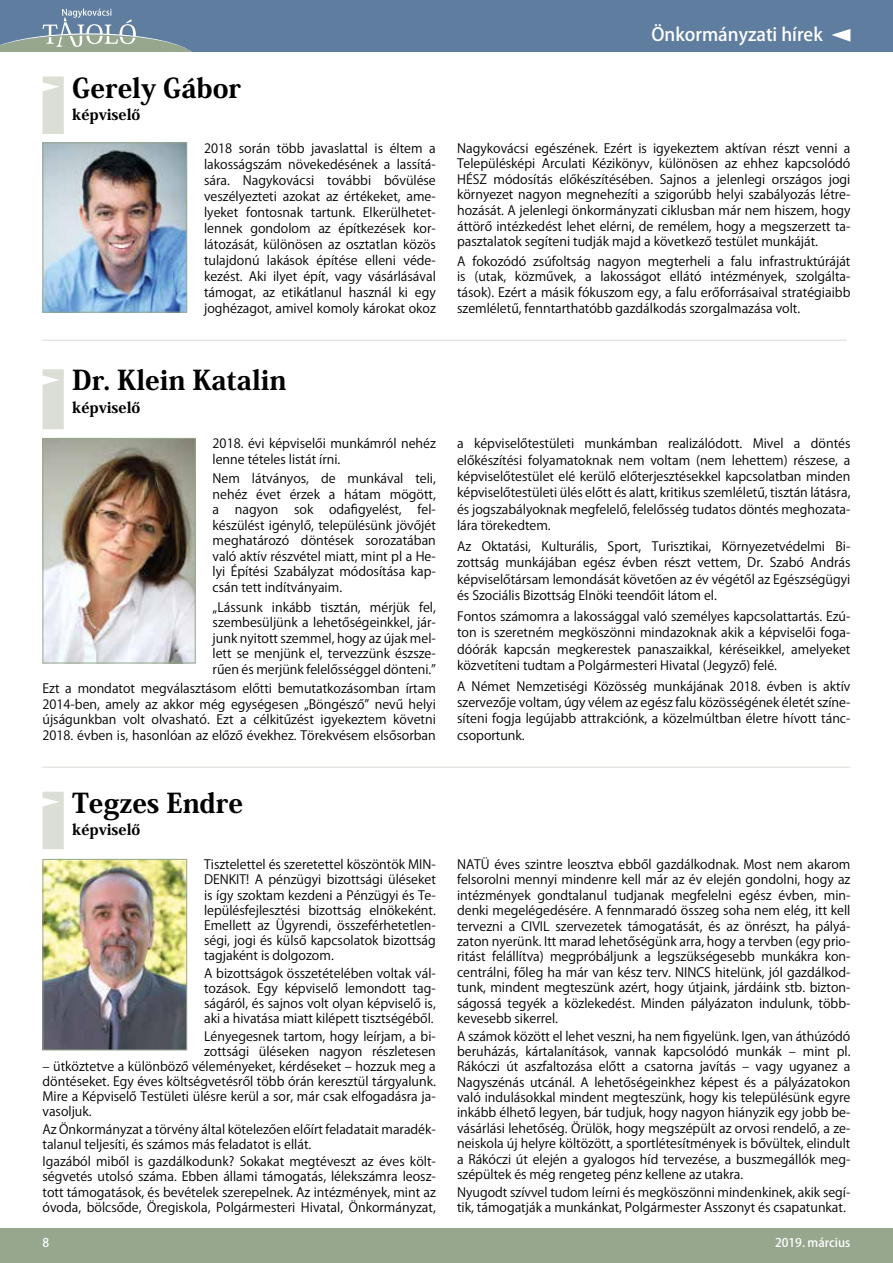
<style>
.page{position:relative;width:893px;height:1263px;background:#fff}
.page>*{position:absolute;margin:0;border:0;box-sizing:border-box;transform-origin:0 0}
.t1{font:800 27px "Koz Min Pr 6 N";color:#000}
.t2{font:500 18px "Koz Go Pr 6 N";color:#fff}
.t3{font:800 15px "Koz Min Pr 6 N";color:#000}
.t4{font:12.75px/15.5px "Koz Go Pr 6 N";color:#000;text-align:justify}
.t5{font:500 12px "Koz Go Pr 6 N";color:#fff}
</style>
<div class="page">
<div style="left:0;top:0;width:893px;height:51px;background:#5f7d9f"></div>
<svg style="left:831px;top:29px;width:19px;height:13px"></svg>
<svg style="left:0;top:9px;width:191px;height:42px"></svg>
<div style="left:0;top:1229px;width:893px;height:34px;background:#96a78e"></div>
<svg style="left:43px;top:77px;width:21px;height:57px"></svg>
<img style="left:45px;top:144px;width:140px;height:167px">
<div style="left:43px;top:142px;width:144px;height:171px;border:1px solid #96a78e"></div>
<svg style="left:43px;top:369px;width:21px;height:60px"></svg>
<img style="left:45px;top:440px;width:149px;height:221px">
<div style="left:43px;top:438px;width:153px;height:225px;border:1px solid #96a78e"></div>
<hr style="left:43px;top:340px;width:803px;height:1px;background:#96a78e">
<hr style="left:43px;top:767px;width:807px;height:1px;background:#96a78e">
<svg style="left:43px;top:792px;width:21px;height:57px"></svg>
<img style="left:45px;top:861px;width:140px;height:187px">
<div style="left:43px;top:859px;width:144px;height:191px;border:1px solid #96a78e"></div>
<h1 class="t1" style="left:72px;top:73px;width:170px">Gerely Gábor</h1>
<p class="t3" style="left:72px;top:106px;width:70px">képviselő</p>
<h2 class="t2" style="left:651px;top:25px;width:173px">Önkormányzati hírek</h2>
<p class="t4" style="left:204px;top:140px;width:233px;line-height:16px">2018 során több javaslattal is éltem a lakosságszám növekedésének a lassítá&shy;sára. Nagykovácsi további bővülése veszélyezteti azokat az értékeket, ame&shy;lyeket fontosnak tartunk. Elkerülhetet&shy;lennek gondolom az építkezések kor&shy;látozását, különösen az osztatlan közös tulajdonú lakások építése elleni véde&shy;kezést. Aki ilyet épít, vagy vásárlásával támogat, az etikátlanul használ ki egy joghézagot, amivel komoly károkat okoz</p>
<p class="t4" style="left:457px;top:140px;width:395px">Nagykovácsi egészének. Ezért is igyekeztem aktívan részt venni a Településképi Arculati Kézikönyv, különösen az ehhez kapcsolódó HÉSZ módosítás előkészítésében. Sajnos a jelenlegi országos jogi környezet nagyon megnehezíti a szigorúbb helyi szabályozás létre&shy;hozását. A jelenlegi önkormányzati ciklusban már nem hiszem, hogy áttörő intézkedést lehet elérni, de remélem, hogy a megszerzett ta&shy;pasztalatok segíteni tudják majd a következő testület munkáját.</p>
<p class="t4" style="left:457px;top:254px;width:395px">A fokozódó zsúfoltság nagyon megterheli a falu infrastruktúráját is (utak, közművek, a lakosságot ellátó intézmények, szolgálta&shy;tások). Ezért a másik fókuszom egy, a falu erőforrásaival stratégiaibb szemléletű, fenntarthatóbb gazdálkodás szorgalmazása volt.</p>
<h1 class="t1" style="left:72px;top:365px;width:216px">Dr. Klein Katalin</h1>
<p class="t3" style="left:72px;top:399px;width:70px">képviselő</p>
<p class="t4" style="left:213px;top:436px;width:225px">2018. évi képviselői munkámról nehéz lenne tételes listát írni.</p>
<p class="t4" style="left:213px;top:471px;width:225px">Nem látványos, de munkával teli, nehéz évet érzek a hátam mögött, a nagyon sok odafigyelést, fel&shy;készülést igénylő, településünk jövőjét meghatározó döntések sorozatában való aktív részvétel miatt, mint pl a He&shy;lyi Építési Szabályzat módosítása kap&shy;csán tett indítványaim.</p>
<p class="t4" style="left:213px;top:599px;width:225px">„Lássunk inkább tisztán, mérjük fel, szembesüljünk a lehetőségeinkkel, jár&shy;junk nyitott szemmel, hogy az újak mel&shy;lett se menjünk el, tervezzünk észsze&shy;rűen és merjünk felelősséggel dönteni.”</p>
<p class="t4" style="left:43px;top:681px;width:395px">Ezt a mondatot megválasztásom előtti bemutatkozásomban írtam 2014-ben, amely az akkor még egységesen „Böngésző” nevű helyi újságunkban volt olvasható. Ezt a célkitűzést igyekeztem követni 2018. évben is, hasonlóan az előző évekhez. Törekvésem elsősorban</p>
<h1 class="t1" style="left:72px;top:788px;width:172px">Tegzes Endre</h1>
<p class="t3" style="left:72px;top:821px;width:70px">képviselő</p>
<p class="t4" style="left:204px;top:857px;width:233px">Tisztelettel és szeretettel köszöntök MIN-DENKIT! A pénzügyi bizottsági üléseket is így szoktam kezdeni a Pénzügyi és Te&shy;lepülésfejlesztési bizottság elnökeként.<br>Emellett az Ügyrendi, összeférhetetlen&shy;ségi, jogi és külső kapcsolatok bizottság tagjaként is dolgozom.</p>
<p class="t4" style="left:204px;top:966px;width:233px">A bizottságok összetételében voltak vál&shy;tozások. Egy képviselő lemondott tag&shy;ságáról, és sajnos volt olyan képviselő is, aki a hivatása miatt kilépett tisztségéből.</p>
<p class="t4" style="left:204px;top:1028px;width:233px">Lényegesnek tartom, hogy leírjam, a bi&shy;zottsági üléseken nagyon részletesen</p>
<p class="t4" style="left:43px;top:1059px;width:395px">– ütköztetve a különböző véleményeket, kérdéseket – hozzuk meg a döntéseket. Egy éves költségvetésről több órán keresztül tárgyalunk.<br>Mire a Képviselő Testületi ülésre kerül a sor, már csak elfogadásra ja&shy;vasoljuk.</p>
<p class="t4" style="left:43px;top:1122px;width:395px">Az Önkormányzat a törvény által kötelezően előírt feladatait maradék&shy;talanul teljesíti, és számos más feladatot is ellát.</p>
<p class="t4" style="left:43px;top:1154px;width:395px">Igazából miből is gazdálkodunk? Sokakat megtéveszt az éves költ&shy;ségvetés utolsó száma. Ebben állami támogatás, lélekszámra leosz&shy;tott támogatások, és bevételek szerepelnek. Az intézmények, mint az óvoda, bölcsőde, Öregiskola, Polgármesteri Hivatal, Önkormányzat,</p>
<p class="t4" style="left:457px;top:436px;width:395px;line-height:16.4px">a képviselőtestületi munkámban realizálódott. Mivel a döntés előkészítési folyamatoknak nem voltam (nem lehettem) részese, a képviselőtestület elé kerülő előterjesztésekkel kapcsolatban minden képviselőtestületi ülés előtt és alatt, kritikus szemléletű, tisztán látásra, és jogszabályoknak megfelelő, felelősség tudatos döntés meghozata&shy;lára törekedtem.</p>
<p class="t4" style="left:457px;top:538px;width:395px;line-height:16.4px">Az Oktatási, Kulturális, Sport, Turisztikai, Környezetvédelmi Bi&shy;zottság munkájában egész évben részt vettem, Dr. Szabó András képviselőtársam lemondását követően az év végétől az Egészségügyi és Szociális Bizottság Elnöki teendőit látom el.</p>
<p class="t4" style="left:457px;top:608px;width:395px;line-height:16.4px">Fontos számomra a lakossággal való személyes kapcsolattartás. Ezú&shy;ton is szeretném megköszönni mindazoknak akik a képviselői foga&shy;dóórák kapcsán megkerestek panaszaikkal, kéréseikkel, amelyeket közvetíteni tudtam a Polgármesteri Hivatal (Jegyző) felé.</p>
<p class="t4" style="left:457px;top:678px;width:395px;line-height:16.4px">A Német Nemzetiségi Közösség munkájának 2018. évben is aktív szervezője voltam, úgy vélem az egész falu közösségének életét színe&shy;síteni fogja legújabb attrakciónk, a közelmúltban életre hívott tánc&shy;csoportunk.</p>
<p class="t4" style="left:457px;top:857px;width:395px">NATÜ éves szintre leosztva ebből gazdálkodnak. Most nem akarom felsorolni mennyi mindenre kell már az év elején gondolni, hogy az intézmények gondtalanul tudjanak megfelelni egész évben, min&shy;denki megelégedésére. A fennmaradó összeg soha nem elég, itt kell tervezni a CIVIL szervezetek támogatását, és az önrészt, ha pályá&shy;zaton nyerünk. Itt marad lehetőségünk arra, hogy a tervben (egy prio&shy;ritást felállítva) megpróbáljunk a legszükségesebb munkákra kon&shy;centrálni, főleg ha már van kész terv. NINCS hitelünk, jól gazdálkod&shy;tunk, mindent megteszünk azért, hogy útjaink, járdáink stb. bizton&shy;ságossá tegyék a közlekedést. Minden pályázaton indulunk, több&shy;kevesebb sikerrel.</p>
<p class="t4" style="left:457px;top:1028px;width:395px">A számok között el lehet veszni, ha nem figyelünk. Igen, van áthúzódó beruházás, kártalanítások, vannak kapcsolódó munkák – mint pl.<br>Rákóczi út aszfaltozása előtt a csatorna javítás – vagy ugyanez a Nagyszénás utcánál. A lehetőségeinkhez képest és a pályázatokon való indulásokkal mindent megteszünk, hogy kis településünk egyre inkább élhető legyen, bár tudjuk, hogy nagyon hiányzik egy jobb be&shy;vásárlási lehetőség. Örülök, hogy megszépült az orvosi rendelő, a ze&shy;neiskola új helyre költözött, a sportlétesítmények is bővültek, elindult a Rákóczi út elején a gyalogos híd tervezése, a buszmegállók meg&shy;szépültek és még rengeteg pénz kellene az utakra.</p>
<p class="t4" style="left:457px;top:1184px;width:395px">Nyugodt szívvel tudom leírni és megköszönni mindenkinek, akik segí&shy;tik, támogatják a munkánkat, Polgármester Asszonyt és csapatunkat.</p>
<p class="t5" style="left:43px;top:1236px;width:8px">8</p>
<p class="t5" style="left:775px;top:1236px;width:77px">2019. március</p>
<p class="t5" style="left:43px;top:1236px;width:8px">4</p>
<p class="t5" style="left:795px;top:1236px;width:8px">5</p>
</div>
